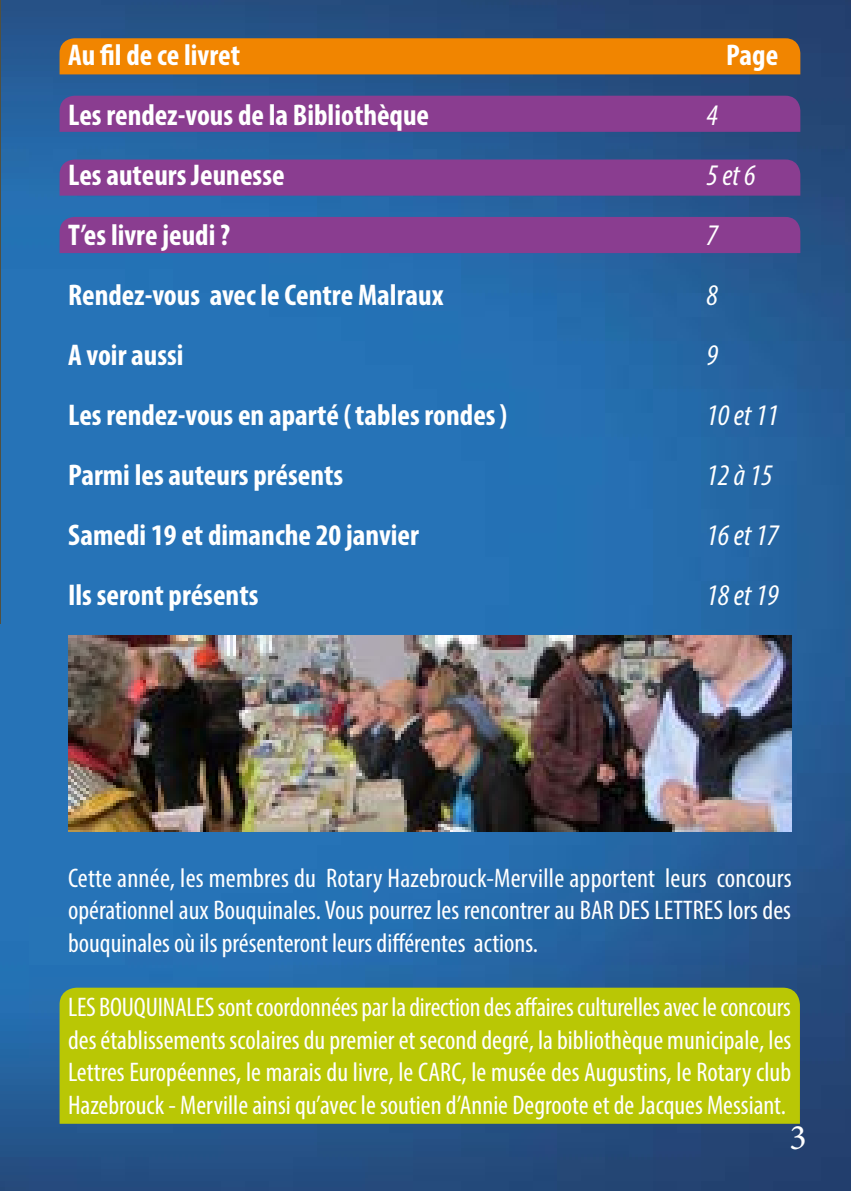
<style>
.page{position:relative;width:851px;height:1191px;background:#fff}
.page>*{position:absolute;margin:0;border:0;box-sizing:border-box;transform-origin:0 0}
.t1{font:36px "Minion Pro";color:#fff}
.t2{font:700 condensed 30px/60px "Myriad Pro";color:#fff}
.t3{font:italic condensed 30px "Myriad Pro";color:#fff}
.t4{font:condensed 27px/32.4px "Myriad Pro";color:#fff;text-align:justify}
</style>
<div class="page">
<img style="left:0;top:0;width:850px;height:1191px">
<div style="left:60px;top:217px;width:740px;height:36px;background:#8a3d90"></div>
<div style="left:60px;top:96px;width:740px;height:36px;background:#8a3d90"></div>
<div style="left:60px;top:159px;width:740px;height:37px;background:#8a3d90"></div>
<hr style="left:0;top:0;width:1px;height:623px;background:#515040">
<div style="left:60px;top:38px;width:740px;height:36px;background:#f18500"></div>
<div style="left:60px;top:987px;width:739px;height:136px;background:#b9c705"></div>
<img style="left:68px;top:635px;width:723px;height:197px">
<p class="t2" style="left:68px;top:24px;width:362px">Au fil de ce livret<br>Les rendez-vous de la Bibliothèque</p>
<p class="t2" style="left:726px;top:24px;width:53px">Page</p>
<p class="t3" style="left:706px;top:97px;width:13px">4</p>
<p class="t2" style="left:68px;top:144px;width:218px">Les auteurs Jeunesse</p>
<p class="t3" style="left:706px;top:157px;width:51px">5 et 6</p>
<p class="t2" style="left:68px;top:204px;width:163px">T’es livre jeudi ?</p>
<p class="t3" style="left:706px;top:217px;width:13px">7</p>
<p class="t2" style="left:68px;top:264px;width:377px">Rendez-vous avec le Centre Malraux</p>
<p class="t3" style="left:706px;top:277px;width:13px">8</p>
<p class="t2" style="left:68px;top:324px;width:117px">A voir aussi</p>
<p class="t3" style="left:706px;top:337px;width:13px">9</p>
<p class="t2" style="left:68px;top:384px;width:440px">Les rendez-vous en aparté (tables rondes)</p>
<p class="t3" style="left:706px;top:397px;width:74px">10 et 11</p>
<p class="t2" style="left:68px;top:444px;width:276px">Parmi les auteurs présents</p>
<p class="t3" style="left:706px;top:457px;width:68px">12 à 15</p>
<p class="t2" style="left:68px;top:504px;width:352px">Samedi 19 et dimanche 20 janvier</p>
<p class="t3" style="left:706px;top:517px;width:74px">16 et 17</p>
<p class="t2" style="left:68px;top:564px;width:192px">Ils seront présents</p>
<p class="t3" style="left:706px;top:577px;width:74px">18 et 19</p>
<p class="t4" style="left:68px;top:861px;width:725px">Cette année, les membres du Rotary Hazebrouck-Merville apportent leurs concours opérationnel aux Bouquinales. Vous pourrez les rencontrer au BAR DES LETTRES lors des bouquinales où ils présenteront leurs différentes actions.</p>
<p class="t4" style="left:68px;top:991px;width:724px">LES BOUQUINALES sont coordonnées par la direction des affaires culturelles avec le concours des établissements scolaires du premier et second degré, la bibliothèque municipale, les Lettres Européennes, le marais du livre, le CARC, le musée des Augustins, le Rotary club Hazebrouck - Merville ainsi qu’avec le soutien d’Annie Degroote et de Jacques Messiant.</p>
<h1 class="t1" style="left:789px;top:1113px;width:19px">3</h1>
</div>
